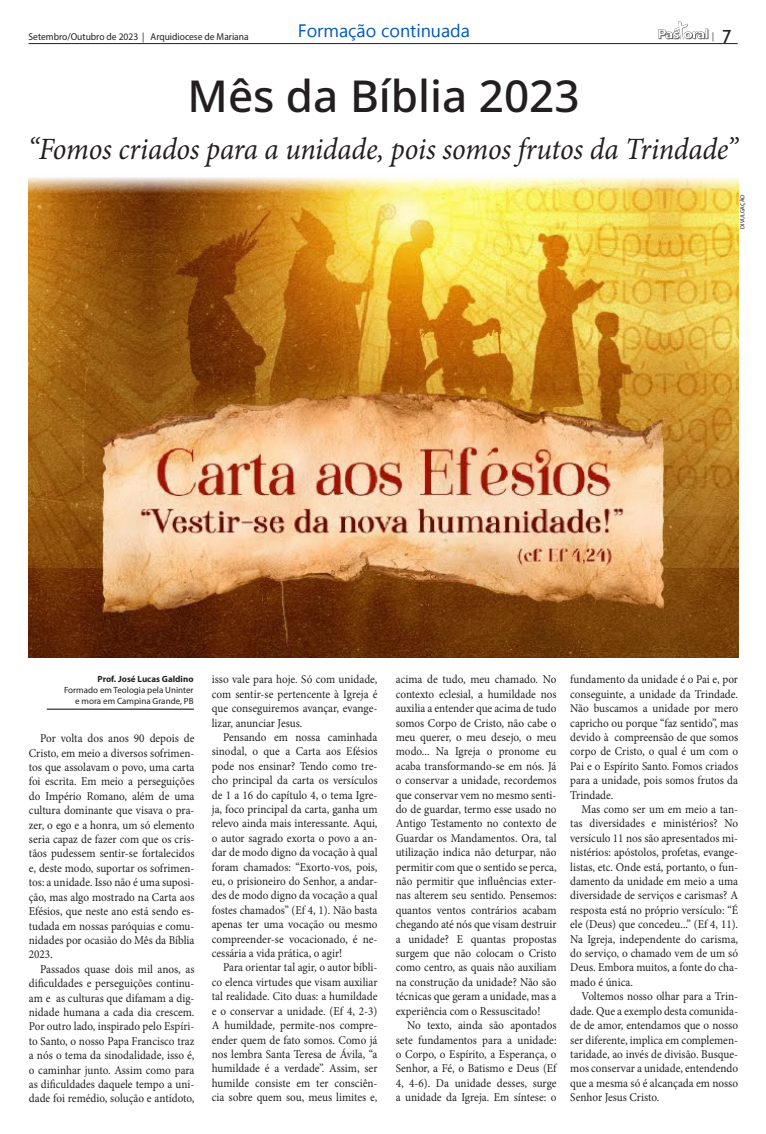
<style>
.page{position:relative;width:766px;height:1134px;background:#fff}
.page>*{position:absolute;margin:0;border:0;box-sizing:border-box;transform-origin:0 0}
.t1{font:500 44px "Noto Sans";color:#231f20}
.t2{font:italic 31px "Minion Pro";letter-spacing:-.005em;color:#231f20;scale:.93 1}
.t3{font:18px "Gadugi";color:#0058b9}
.t4{font:12px/14.4px "Minion Pro";color:#231f20;text-align:justify;scale:.93 1}
.t5{font:11px "PT Serif";color:#231f20;scale:.95 1}
.t6{font:10px "Myriad Pro";color:#231f20;scale:.95 1}
.t7{font:9px/10.8px "Myriad Pro";color:#231f20;text-align:right}
.t8{font:700 9px "Myriad Pro";color:#231f20}
.t9{font:6px "Myriad Pro";color:#231f20}
.s1{font-family:"Geometric 212 BT";font-stretch:condensed;font-size:17px}
.s2{font-family:"Geometric 212 BT";font-stretch:condensed;font-size:17px;color:#fff}
</style>
<div class="page">
<hr style="left:28px;top:43px;width:709px;height:1px;background:#231f20">
<img style="left:658px;top:21px;width:51px;height:19px">
<hr style="left:47px;top:709px;width:147px;height:1px;background:#000">
<img style="left:28px;top:177px;width:709px;height:481px">
<p class="t6" style="left:28px;top:30px;width:233px">Setembro/Outubro de 2023 | Arquidiocese de Mariana</p>
<h3 class="t3" style="left:298px;top:20px;width:174px">Formação continuada</h3>
<p class="t5" style="left:711px;top:29px;width:29px">| <span class="s1">7</span><span class="s2">3</span></p>
<h1 class="t1" style="left:187px;top:65px;width:393px">Mês da Bíblia 2023</h1>
<h2 class="t2" style="left:28px;top:128px;width:764px">“Fomos criados para a unidade, pois somos frutos da Trindade”</h2>
<p class="t9" style="left:738px;top:229px;width:35px;rotate:-90deg">DIVULGAÇÃO</p>
<p class="t4" style="left:212px;top:672px;width:179px">isso vale para hoje. Só com unidade, com sentir-se pertencente à Igreja é que conseguiremos avançar, evange&shy;lizar, anunciar Jesus.</p>
<p class="t4" style="left:212px;top:730px;width:180px;text-indent:11px">Pensando em nossa caminhada sinodal, o que a Carta aos Efésios pode nos ensinar? Tendo como tre&shy;cho principal da carta os versículos de 1 a 16 do capítulo 4, o tema Igre&shy;ja, foco principal da carta, ganha um relevo ainda mais interessante. Aqui, o autor sagrado exorta o povo a an&shy;dar de modo digno da vocação à qual foram chamados: “Exorto-vos, pois, eu, o prisioneiro do Senhor, a andar&shy;des de modo digno da vocação a qual fostes chamados” (Ef 4, 1). Não basta apenas ter uma vocação ou mesmo compreender-se vocacionado, é ne&shy;cessária a vida prática, o agir!</p>
<p class="t4" style="left:212px;top:960px;width:180px;text-indent:11px">Para orientar tal agir, o autor bíbli&shy;co elenca virtudes que visam auxiliar tal realidade. Cito duas: a humildade e o conservar a unidade. (Ef 4, 2-3)<br>A humildade, permite-nos compre&shy;ender quem de fato somos. Como já nos lembra Santa Teresa de Ávila, “a humildade é a verdade”. Assim, ser humilde consiste em ter consciên&shy;cia sobre quem sou, meus limites e,</p>
<p class="t8" style="left:97px;top:673px;width:97px">Prof. José Lucas Galdino</p>
<p class="t7" style="left:64px;top:684px;width:131px">Formado em Teologia pela Uninter e mora em Campina Grande, PB</p>
<p class="t4" style="left:570px;top:672px;width:182px">fundamento da unidade é o Pai e, por conseguinte, a unidade da Trindade.<br>Não buscamos a unidade por mero capricho ou porque “faz sentido”, mas devido à compreensão de que somos corpo de Cristo, o qual é um com o Pai e o Espírito Santo. Fomos criados para a unidade, pois somos frutos da Trindade.</p>
<p class="t4" style="left:570px;top:802px;width:182px;text-indent:11px">Mas como ser um em meio a tan&shy;tas diversidades e ministérios? No versículo 11 nos são apresentados mi&shy;nistérios: apóstolos, profetas, evange&shy;listas, etc. Onde está, portanto, o fun&shy;damento da unidade em meio a uma diversidade de serviços e carismas? A resposta está no próprio versículo: “É ele (Deus) que concedeu...” (Ef 4, 11).<br>Na Igreja, independente do carisma, do serviço, o chamado vem de um só Deus. Embora muitos, a fonte do cha&shy;mado é única.</p>
<p class="t4" style="left:570px;top:989px;width:182px;text-indent:11px">Voltemos nosso olhar para a Trin&shy;dade. Que a exemplo desta comunida&shy;de de amor, entendamos que o nosso ser diferente, implica em complemen&shy;taridade, ao invés de divisão. Busque&shy;mos conservar a unidade, entendendo que a mesma só é alcançada em nosso Senhor Jesus Cristo.</p>
<p class="t4" style="left:395px;top:672px;width:174px">acima de tudo, meu chamado. No contexto eclesial, a humildade nos auxilia a entender que acima de tudo somos Corpo de Cristo, não cabe o meu querer, o meu desejo, o meu modo... Na Igreja o pronome eu acaba transformando-se em nós. Já o conservar a unidade, recordemos que conservar vem no mesmo senti&shy;do de guardar, termo esse usado no Antigo Testamento no contexto de Guardar os Mandamentos. Ora, tal utilização indica não deturpar, não permitir com que o sentido se perca, não permitir que influências exter&shy;nas alterem seu sentido. Pensemos: quantos ventos contrários acabam chegando até nós que visam destruir a unidade? E quantas propostas surgem que não colocam o Cristo como centro, as quais não auxiliam na construção da unidade? Não são técnicas que geram a unidade, mas a experiência com o Ressuscitado!</p>
<p class="t4" style="left:395px;top:1018px;width:174px;text-indent:11px">No texto, ainda são apontados sete fundamentos para a unidade: o Corpo, o Espírito, a Esperança, o Senhor, a Fé, o Batismo e Deus (Ef 4, 4-6). Da unidade desses, surge a unidade da Igreja. Em síntese: o</p>
<p class="t4" style="left:29px;top:731px;width:180px;text-indent:11px">Por volta dos anos 90 depois de Cristo, em meio a diversos sofrimen&shy;tos que assolavam o povo, uma carta foi escrita. Em meio a perseguições do Império Romano, além de uma cultura dominante que visava o pra&shy;zer, o ego e a honra, um só elemento seria capaz de fazer com que os cris&shy;tãos pudessem sentir-se fortalecidos e, deste modo, suportar os sofrimen&shy;tos: a unidade. Isso não é uma suposi&shy;ção, mas algo mostrado na Carta aos Efésios, que neste ano está sendo es&shy;tudada em nossas paróquias e comu&shy;nidades por ocasião do Mês da Bíblia 2023.</p>
<p class="t4" style="left:29px;top:962px;width:179px;text-indent:11px">Passados quase dois mil anos, as dificuldades e perseguições continu&shy;am e as culturas que difamam a dig&shy;nidade humana a cada dia crescem.<br>Por outro lado, inspirado pelo Espíri&shy;to Santo, o nosso Papa Francisco traz a nós o tema da sinodalidade, isso é, o caminhar junto. Assim como para as dificuldades daquele tempo a uni&shy;dade foi remédio, solução e antídoto,</p>
</div>
